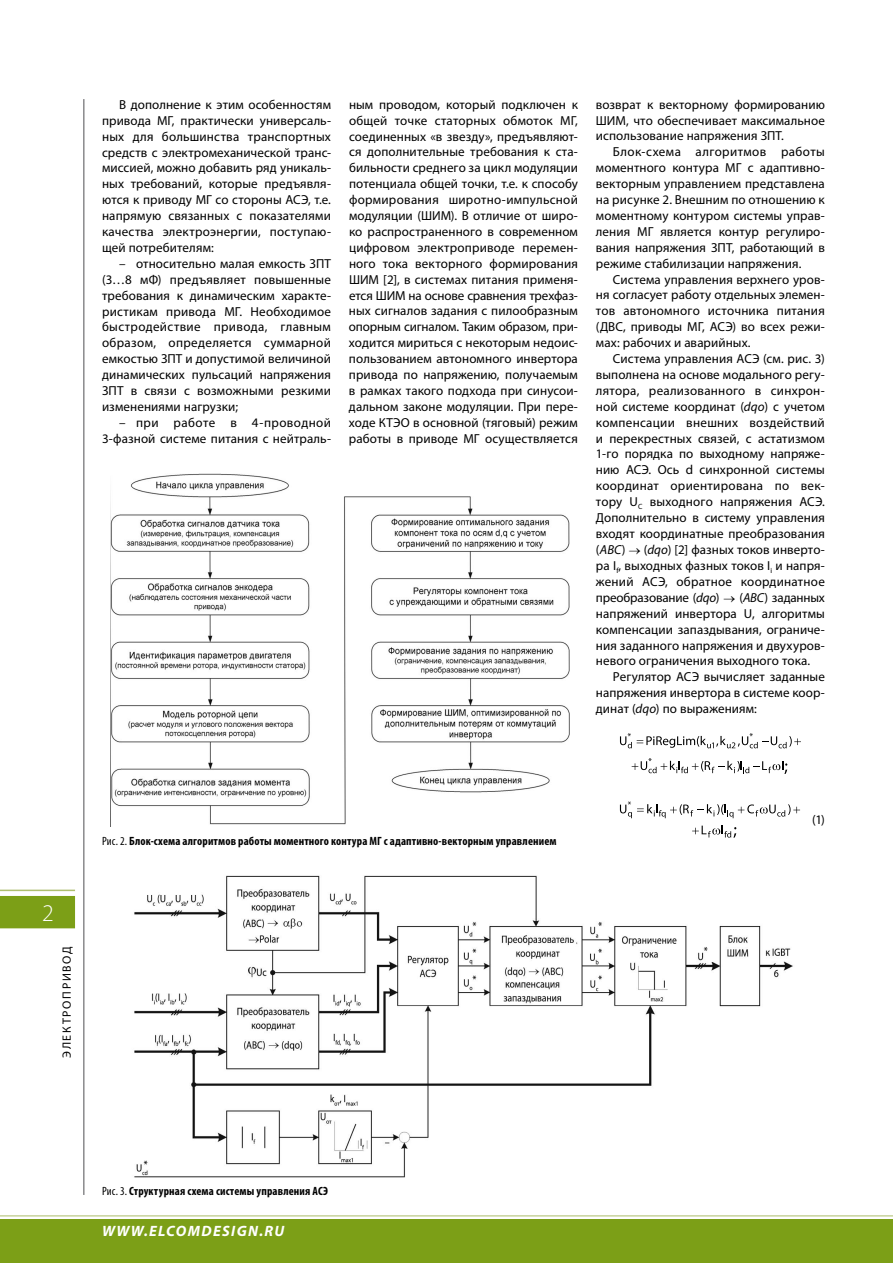
<style>
.page{position:relative;width:893px;height:1263px;background:#fff}
.page>*{position:absolute;margin:0;border:0;box-sizing:border-box;transform-origin:0 0}
.t1{font:300 24px "Myriad Pro";color:#fff}
.t2{font:italic 700 15px "Myriad Pro";letter-spacing:.09em;color:#fff}
.t3{font:13.05px/15.9px "Myriad Pro";letter-spacing:.01em;color:#000;text-align:justify}
.t4{font:700 condensed 12px "Myriad Pro";letter-spacing:.01em;color:#000}
.t5{font:12px "Myriad Pro";letter-spacing:.14em;color:#000}
.s1{font-style:italic}
.s2{font-weight:400}
</style>
<div class="page">
<hr style="left:84px;top:99px;width:1px;height:1096px;background:#504f53">
<div style="left:0;top:896px;width:75px;height:32px;background:#7c9f17"></div>
<hr style="left:0;top:890px;width:75px;height:1px;background:#afbf70">
<hr style="left:0;top:1215px;width:893px;height:1px;background:#afbf70">
<div style="left:0;top:1220px;width:893px;height:43px;background:#7c9f17"></div>
<svg style="left:620px;top:733px;width:181px;height:15px"></svg>
<svg style="left:632px;top:758px;width:155px;height:15px"></svg>
<svg style="left:620px;top:801px;width:180px;height:17px"></svg>
<svg style="left:692px;top:826px;width:44px;height:11px"></svg>
<img style="left:134px;top:875px;width:659px;height:303px">
<img style="left:110px;top:473px;width:460px;height:354px">
<p class="t3" style="left:102px;top:96px;width:230px;text-indent:17px">В дополнение к этим особенностям привода МГ, практически универсаль&shy;ных для большинства транспортных средств с электромеханической транс&shy;миссией, можно добавить ряд уникаль&shy;ных требований, которые предъявля&shy;ются к приводу МГ со стороны АСЭ, т.е. напрямую связанных с показателями качества электроэнергии, поступаю&shy;щей потребителям:</p>
<p class="t3" style="left:102px;top:255px;width:230px;text-align:left;text-indent:17px">– относительно малая емкость ЗПТ (3…8 мФ) предъявляет повышенные требования к динамическим характе&shy;ристикам привода МГ. Необходимое быстродействие привода, главным образом, определяется суммарной емкостью ЗПТ и допустимой величиной динамических пульсаций напряжения ЗПТ в связи с возможными резкими изменениями нагрузки;</p>
<p class="t3" style="left:102px;top:414px;width:230px;text-align:right">– при работе в 4-проводной<br>3-фазной системе питания с нейтраль-</p>
<p class="t3" style="left:349px;top:96px;width:231px">ным проводом, который подключен к общей точке статорных обмоток МГ, соединенных «в звезду», предъявляют&shy;ся дополнительные требования к ста&shy;бильности среднего за цикл модуляции потенциала общей точки, т.е. к способу формирования широтно-импульсной модуляции (ШИМ). В отличие от широ&shy;ко распространенного в современном цифровом электроприводе перемен&shy;ного тока векторного формирования ШИМ [2], в системах питания применя&shy;ется ШИМ на основе сравнения трехфаз&shy;ных сигналов задания с пилообразным опорным сигналом. Таким образом, при&shy;ходится мириться с некоторым недоис&shy;пользованием автономного инвертора привода по напряжению, получаемым в рамках такого подхода при синусои&shy;дальном законе модуляции. При пере&shy;ходе КТЭО в основной (тяговый) режим работы в приводе МГ осуществляется</p>
<p class="t3" style="left:596px;top:96px;width:230px">возврат к векторному формированию ШИМ, что обеспечивает максимальное использование напряжения ЗПТ.</p>
<p class="t3" style="left:596px;top:144px;width:230px;text-indent:17px">Блок-схема алгоритмов работы моментного контура МГ с адаптивно&shy;векторным управлением представлена на рисунке 2. Внешним по отношению к моментному контуром системы управ&shy;ления МГ является контур регулиро&shy;вания напряжения ЗПТ, работающий в режиме стабилизации напряжения.</p>
<p class="t3" style="left:596px;top:271px;width:230px;text-indent:17px">Система управления верхнего уров&shy;ня согласует работу отдельных элемен&shy;тов автономного источника питания (ДВС, приводы МГ, АСЭ) во всех режи&shy;мах: рабочих и аварийных.</p>
<p class="t3" style="left:596px;top:350px;width:231px;text-indent:17px">Система управления АСЭ (см. рис. 3) выполнена на основе модального регу&shy;лятора, реализованного в синхрон&shy;ной системе координат (<span class="s1">dqo</span>) с учетом компенсации внешних воздействий и перекрестных связей, с астатизмом 1-го порядка по выходному напряже&shy;нию АСЭ. Ось d синхронной системы координат ориентирована по век&shy;тору U<sub>C</sub> выходного напряжения АСЭ.<br>Дополнительно в систему управления входят координатные преобразования (<span class="s1">АВС</span>) → (<span class="s1">dqo</span>) [2] фазных токов инверто&shy;ра I<sub>f</sub>, выходных фазных токов I<sub>i</sub> и напря&shy;жений АСЭ, обратное координатное преобразование (<span class="s1">dqo</span>) → (<span class="s1">АВС</span>) заданных напряжений инвертора U, алгоритмы компенсации запаздывания, ограниче&shy;ния заданного напряжения и двухуров&shy;невого ограничения выходного тока.</p>
<p class="t3" style="left:596px;top:669px;width:230px;text-indent:17px">Регулятор АСЭ вычисляет заданные напряжения инвертора в системе коор&shy;динат (<span class="s1">dqo</span>) по выражениям:</p>
<h1 class="t1" style="left:42px;top:900px;width:13px">2</h1>
<p class="t5" style="left:59px;top:1058px;width:113px;rotate:-90deg">Электропривод</p>
<p class="t4" style="left:102px;top:833px;width:456px"><span class="s2">Рис. 2.</span> Блок-схема алгоритмов работы моментного контура МГ с адаптивно-векторным управлением</p>
<p class="t3" style="left:812px;top:812px;width:14px">(1)</p>
<p class="t4" style="left:102px;top:1183px;width:227px"><span class="s2">Рис. 3.</span> Структурная схема системы управления АСЭ</p>
<p class="t2" style="left:102px;top:1221px;width:184px">WWW.ELCOMDESIGN.RU</p>
</div>
